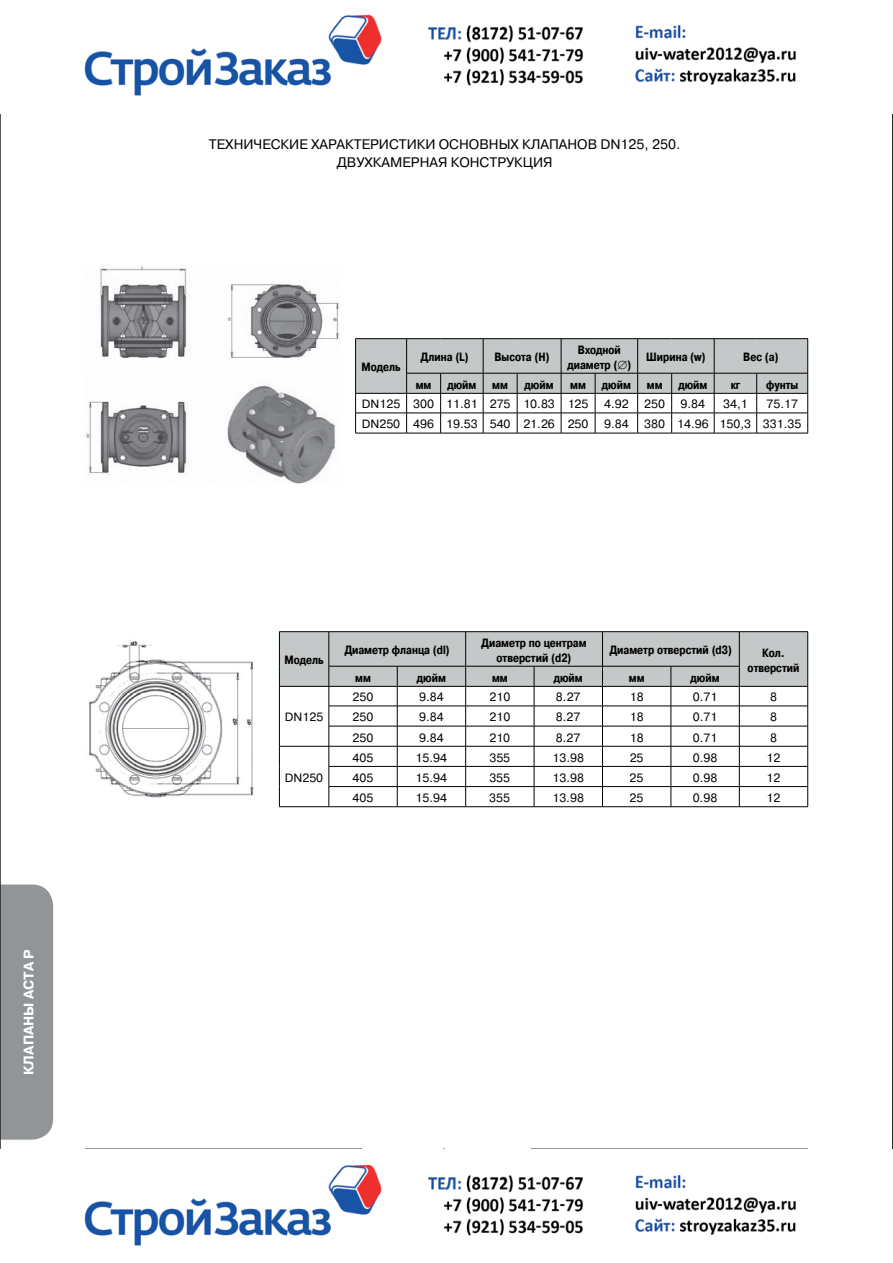
<style>
.page{position:relative;width:893px;height:1263px;background:#fff}
.page>*{position:absolute;margin:0;border:0;box-sizing:border-box;transform-origin:0 0}
.t1{font:13.8px/18px "Pragmatica C";color:#000001;text-align:center}
.t2{font:700 13.8px "Pragmatica C";color:#fff}
.t3{font:12px "Pragmatica C";color:#000001}
.t4{font:700 12px/14.4px "Pragmatica Cond C";color:#000001;text-align:center}
</style>
<div class="page">
<div style="left:85px;top:1148px;width:276px;height:16px;background:#919597"></div>
<div style="left:531px;top:1148px;width:277px;height:16px;background:#919597"></div>
<div style="left:3px;top:884px;width:50px;height:256px;background:#919597"></div>
<img style="left:86px;top:266px;width:253px;height:218px">
<img style="left:89px;top:640px;width:165px;height:158px">
<hr style="left:355px;top:338px;width:52px;height:1px;background:#000001">
<hr style="left:407px;top:338px;width:34px;height:1px;background:#000001">
<hr style="left:441px;top:338px;width:42px;height:1px;background:#000001">
<hr style="left:483px;top:338px;width:34px;height:1px;background:#000001">
<hr style="left:517px;top:338px;width:44px;height:1px;background:#000001">
<hr style="left:561px;top:338px;width:34px;height:1px;background:#000001">
<hr style="left:595px;top:338px;width:43px;height:1px;background:#000001">
<hr style="left:638px;top:338px;width:34px;height:1px;background:#000001">
<hr style="left:672px;top:338px;width:42px;height:1px;background:#000001">
<hr style="left:714px;top:338px;width:43px;height:1px;background:#000001">
<hr style="left:757px;top:338px;width:51px;height:1px;background:#000001">
<svg style="left:355px;top:339px;width:453px;height:94px"></svg>
<hr style="left:355px;top:433px;width:52px;height:1px;background:#000001">
<hr style="left:407px;top:433px;width:34px;height:1px;background:#000001">
<hr style="left:441px;top:433px;width:42px;height:1px;background:#000001">
<hr style="left:483px;top:433px;width:34px;height:1px;background:#000001">
<hr style="left:517px;top:433px;width:44px;height:1px;background:#000001">
<hr style="left:561px;top:433px;width:34px;height:1px;background:#000001">
<hr style="left:595px;top:433px;width:43px;height:1px;background:#000001">
<hr style="left:638px;top:433px;width:34px;height:1px;background:#000001">
<hr style="left:672px;top:433px;width:42px;height:1px;background:#000001">
<hr style="left:714px;top:433px;width:43px;height:1px;background:#000001">
<hr style="left:757px;top:433px;width:51px;height:1px;background:#000001">
<hr style="left:279px;top:631px;width:50px;height:1px;background:#000001">
<hr style="left:329px;top:631px;width:68px;height:1px;background:#000001">
<hr style="left:397px;top:631px;width:69px;height:1px;background:#000001">
<hr style="left:466px;top:631px;width:68px;height:1px;background:#000001">
<hr style="left:534px;top:631px;width:68px;height:1px;background:#000001">
<hr style="left:602px;top:631px;width:69px;height:1px;background:#000001">
<hr style="left:671px;top:631px;width:68px;height:1px;background:#000001">
<hr style="left:739px;top:631px;width:69px;height:1px;background:#000001">
<svg style="left:279px;top:632px;width:529px;height:174px"></svg>
<hr style="left:279px;top:806px;width:50px;height:1px;background:#000001">
<hr style="left:329px;top:806px;width:68px;height:1px;background:#000001">
<hr style="left:397px;top:806px;width:69px;height:1px;background:#000001">
<hr style="left:466px;top:806px;width:68px;height:1px;background:#000001">
<hr style="left:534px;top:806px;width:68px;height:1px;background:#000001">
<hr style="left:602px;top:806px;width:69px;height:1px;background:#000001">
<hr style="left:671px;top:806px;width:68px;height:1px;background:#000001">
<hr style="left:739px;top:806px;width:69px;height:1px;background:#000001">
<svg style="left:892px;top:114px;width:1px;height:1035px"></svg>
<img style="left:84px;top:14px;width:712px;height:82px">
<img style="left:84px;top:1149px;width:724px;height:97px">
<p class="t2" style="left:21px;top:1075px;width:127px;rotate:-90deg">КЛАПАНЫ ACTA Р</p>
<p class="t1" style="left:209px;top:135px;width:473px">ТЕХНИЧЕСКИЕ ХАРАКТЕРИСТИКИ ОСНОВНЫХ КЛАПАНОВ DN125, 250.<br>ДВУХКАМЕРНАЯ КОНСТРУКЦИЯ</p>
<p class="t4" style="left:421px;top:350px;width:49px">Длина (L)</p>
<p class="t4" style="left:494px;top:350px;width:57px">Высота (Н)</p>
<p class="t4" style="left:567px;top:343px;width:65px">Входной диаметр (∅)</p>
<p class="t4" style="left:646px;top:350px;width:61px">Ширина (w)</p>
<p class="t4" style="left:743px;top:350px;width:37px">Вес (а)</p>
<p class="t4" style="left:416px;top:377px;width:17px">мм</p>
<p class="t4" style="left:447px;top:377px;width:30px">дюйм</p>
<p class="t4" style="left:492px;top:377px;width:17px">мм</p>
<p class="t4" style="left:525px;top:377px;width:30px">дюйм</p>
<p class="t4" style="left:570px;top:377px;width:17px">мм</p>
<p class="t4" style="left:602px;top:377px;width:30px">дюйм</p>
<p class="t4" style="left:647px;top:377px;width:17px">мм</p>
<p class="t4" style="left:678px;top:377px;width:30px">дюйм</p>
<p class="t4" style="left:731px;top:377px;width:11px">кг</p>
<p class="t4" style="left:766px;top:377px;width:34px">фунты</p>
<p class="t3" style="left:362px;top:397px;width:228px">DN125 300 11.81 275 10.83 125</p>
<p class="t3" style="left:604px;top:397px;width:26px">4.92</p>
<p class="t3" style="left:644px;top:397px;width:22px">250</p>
<p class="t3" style="left:681px;top:397px;width:26px">9.84</p>
<p class="t3" style="left:723px;top:397px;width:26px">34,1</p>
<p class="t3" style="left:766px;top:397px;width:33px">75.17</p>
<p class="t3" style="left:362px;top:418px;width:228px">DN250 496 19.53 540 21.26 250</p>
<p class="t3" style="left:604px;top:418px;width:26px">9.84</p>
<p class="t3" style="left:644px;top:418px;width:159px">380 14.96 150,3 331.35</p>
<p class="t4" style="left:362px;top:360px;width:41px">Модель</p>
<p class="t4" style="left:285px;top:653px;width:41px">Модель</p>
<p class="t3" style="left:285px;top:711px;width:40px">DN125</p>
<p class="t3" style="left:285px;top:771px;width:40px">DN250</p>
<p class="t4" style="left:345px;top:643px;width:107px">Диаметр фланца (dl)</p>
<p class="t4" style="left:481px;top:636px;width:107px">Диаметр по центрам отверстий (d2)</p>
<p class="t4" style="left:610px;top:643px;width:124px">Диаметр отверстий (d3)</p>
<p class="t4" style="left:748px;top:646px;width:53px">Кол. отверстий</p>
<p class="t4" style="left:355px;top:670px;width:17px">мм</p>
<p class="t4" style="left:417px;top:670px;width:30px">дюйм</p>
<p class="t4" style="left:492px;top:670px;width:17px">мм</p>
<p class="t4" style="left:554px;top:670px;width:30px">дюйм</p>
<p class="t4" style="left:629px;top:670px;width:17px">мм</p>
<p class="t4" style="left:691px;top:670px;width:30px">дюйм</p>
<p class="t3" style="left:353px;top:690px;width:22px">250</p>
<p class="t3" style="left:419px;top:690px;width:26px">9.84</p>
<p class="t3" style="left:489px;top:690px;width:22px">210</p>
<p class="t3" style="left:556px;top:690px;width:26px">8.27</p>
<p class="t3" style="left:630px;top:690px;width:15px">18</p>
<p class="t3" style="left:693px;top:690px;width:26px">0.71</p>
<p class="t3" style="left:770px;top:690px;width:8px">8</p>
<p class="t3" style="left:353px;top:711px;width:22px">250</p>
<p class="t3" style="left:419px;top:711px;width:26px">9.84</p>
<p class="t3" style="left:489px;top:711px;width:22px">210</p>
<p class="t3" style="left:556px;top:711px;width:26px">8.27</p>
<p class="t3" style="left:630px;top:711px;width:15px">18</p>
<p class="t3" style="left:693px;top:711px;width:26px">0.71</p>
<p class="t3" style="left:770px;top:711px;width:8px">8</p>
<p class="t3" style="left:353px;top:731px;width:22px">250</p>
<p class="t3" style="left:419px;top:731px;width:26px">9.84</p>
<p class="t3" style="left:489px;top:731px;width:22px">210</p>
<p class="t3" style="left:556px;top:731px;width:26px">8.27</p>
<p class="t3" style="left:630px;top:731px;width:15px">18</p>
<p class="t3" style="left:693px;top:731px;width:26px">0.71</p>
<p class="t3" style="left:770px;top:731px;width:8px">8</p>
<p class="t3" style="left:353px;top:751px;width:22px">405</p>
<p class="t3" style="left:416px;top:751px;width:33px">15.94</p>
<p class="t3" style="left:489px;top:751px;width:22px">355</p>
<p class="t3" style="left:552px;top:751px;width:33px">13.98</p>
<p class="t3" style="left:630px;top:751px;width:15px">25</p>
<p class="t3" style="left:693px;top:751px;width:26px">0.98</p>
<p class="t3" style="left:766px;top:751px;width:15px">12</p>
<p class="t3" style="left:352px;top:771px;width:22px">405</p>
<p class="t3" style="left:416px;top:771px;width:33px">15.94</p>
<p class="t3" style="left:489px;top:771px;width:22px">355</p>
<p class="t3" style="left:552px;top:771px;width:33px">13.98</p>
<p class="t3" style="left:630px;top:771px;width:15px">25</p>
<p class="t3" style="left:693px;top:771px;width:26px">0.98</p>
<p class="t3" style="left:766px;top:771px;width:15px">12</p>
<p class="t3" style="left:352px;top:791px;width:22px">405</p>
<p class="t3" style="left:416px;top:791px;width:33px">15.94</p>
<p class="t3" style="left:489px;top:791px;width:22px">355</p>
<p class="t3" style="left:552px;top:791px;width:33px">13.98</p>
<p class="t3" style="left:630px;top:791px;width:15px">25</p>
<p class="t3" style="left:693px;top:791px;width:26px">0.98</p>
<p class="t3" style="left:766px;top:791px;width:15px">12</p>
</div>
